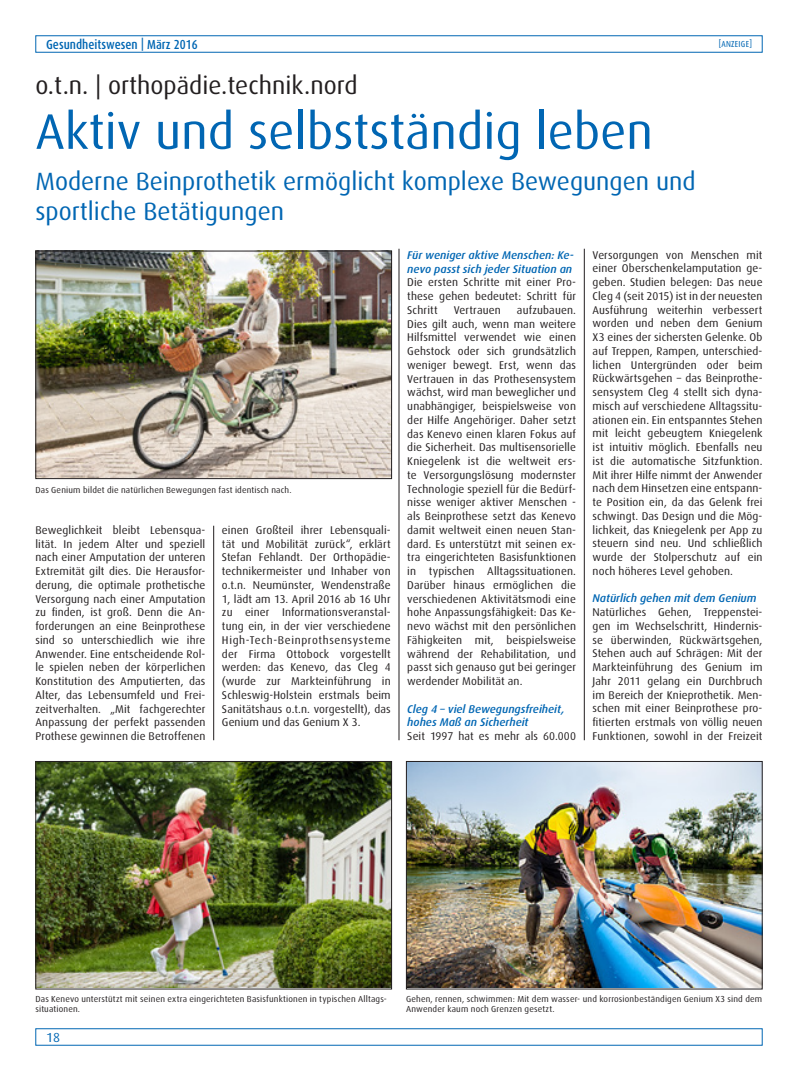
<style>
.page{position:relative;width:798px;height:1081px;background:#fff}
.page>*{position:absolute;margin:0;border:0;box-sizing:border-box;transform-origin:0 0}
.t1{font:50px "Dax";color:#0166b3}
.t2{font:25px/30px "Dax";color:#0166b3}
.t3{font:25px "Dax";color:#231f20}
.t4{font:500 13.12px "Dax Condensed";color:#0166b3}
.t5{font:13.12px "Dax";color:#0166b3}
.t6{font:11.25px/13.8px "Dax";letter-spacing:.01em;color:#231f20;text-align:justify}
.t7{font:italic 500 11.25px/13.8px "Dax";color:#0166b3}
.t8{font:8.75px/10.6px "Dax";letter-spacing:.02em;color:#231f20}
.t9{font:8.75px "Dax Condensed";letter-spacing:.03em;color:#0166b3}
.s1{font-style:inherit}
</style>
<div class="page">
<hr style="left:583px;top:249px;width:1px;height:491px;background:#231f20">
<hr style="left:398px;top:249px;width:1px;height:491px;background:#231f20">
<hr style="left:213px;top:526px;width:1px;height:214px;background:#231f20">
<img style="left:37px;top:253px;width:353px;height:224px">
<div style="left:35px;top:251px;width:357px;height:228px;border:1px solid #231f20"></div>
<img style="left:408px;top:763px;width:352px;height:224px">
<div style="left:406px;top:761px;width:356px;height:228px;border:1px solid #231f20"></div>
<img style="left:37px;top:763px;width:353px;height:224px">
<div style="left:35px;top:761px;width:357px;height:228px;border:1px solid #231f20"></div>
<p class="t4" style="left:46px;top:37px;width:153px">Gesundheitswesen | März 2016</p>
<p class="t9" style="left:718px;top:39px;width:35px"><span class="s1">[</span>ANZEIGE<span class="s1">]</span></p>
<h2 class="t3" style="left:35px;top:71px;width:323px">o.t.n. | orthopädie.technik.nord</h2>
<h1 class="t1" style="left:35px;top:104px;width:618px">Aktiv und selbstständig leben</h1>
<h2 class="t2" style="left:35px;top:167px;width:661px">Moderne Beinprothetik ermöglicht komplexe Bewegungen und sportliche Betätigungen</h2>
<p class="t8" style="left:35px;top:484px;width:257px">Das Genium bildet die natürlichen Bewegungen fast identisch nach.</p>
<p class="t6" style="left:35px;top:523px;width:171px">Beweglichkeit bleibt Lebensqua&shy;lität. In jedem Alter und speziell nach einer Amputation der unteren Extremität gilt dies. Die Herausfor&shy;derung, die optimale prothetische Versorgung nach einer Amputation zu finden, ist groß. Denn die An&shy;forderungen an eine Beinprothese sind so unterschiedlich wie ihre Anwender. Eine entscheidende Rol&shy;le spielen neben der körperlichen Konstitution des Amputierten, das Alter, das Lebensumfeld und Frei&shy;zeitverhalten. „Mit fachgerechter Anpassung der perfekt passenden Prothese gewinnen die Betroffenen</p>
<p class="t6" style="left:222px;top:523px;width:170px">einen Großteil ihrer Lebensquali&shy;tät und Mobilität zurück“, erklärt Stefan Fehlandt. Der Orthopädie&shy;technikermeister und Inhaber von o.t.n. Neumünster, Wendenstraße 1, lädt am 13. April 2016 ab 16 Uhr zu einer Informationsveranstal&shy;tung ein, in der vier verschiedene High-Tech-Beinprothsensysteme der Firma Ottobock vorgestellt werden: das Kenevo, das Cleg 4 (wurde zur Markteinführung in Schleswig-Holstein erstmals beim Sanitätshaus o.t.n. vorgestellt), das Genium und das Genium X 3.</p>
<p class="t7" style="left:407px;top:248px;width:168px">Für weniger aktive Menschen: Ke&shy;nevo passt sich jeder Situation an</p>
<p class="t6" style="left:407px;top:276px;width:170px">Die ersten Schritte mit einer Pro&shy;these gehen bedeutet: Schritt für Schritt</p>
<p class="t6" style="left:407px;top:303px;width:170px;text-indent:110px">aufzubauen.<br>Dies gilt auch, wenn man weitere Hilfsmittel verwendet wie einen Gehstock oder sich grundsätzlich weniger bewegt. Erst, wenn das Vertrauen in das Prothesensystem wächst, wird man beweglicher und unabhängiger, beispielsweise von der Hilfe Angehöriger. Daher setzt das Kenevo einen klaren Fokus auf die Sicherheit. Das multisensorielle Kniegelenk ist die weltweit ers&shy;te Versorgungslösung modernster Technologie speziell für die Bedürf&shy;nisse weniger aktiver Menschen - als Beinprothese setzt das Kenevo damit weltweit einen neuen Stan&shy;dard. Es unterstützt mit seinen ex&shy;tra eingerichteten Basisfunktionen in typischen Alltagssituationen.<br>Darüber hinaus ermöglichen die verschiedenen Aktivitätsmodi eine hohe Anpassungsfähigkeit: Das Ke&shy;nevo wächst mit den persönlichen Fähigkeiten mit, beispielsweise während der Rehabilitation, und passt sich genauso gut bei geringer werdender Mobilität an.</p>
<p class="t7" style="left:407px;top:702px;width:159px">Cleg 4 – viel Bewegungsfreiheit, hohes Maß an Sicherheit</p>
<p class="t6" style="left:407px;top:729px;width:170px">Seit 1997 hat es mehr als 60.000</p>
<p class="t6" style="left:453px;top:303px;width:48px">Vertrauen</p>
<p class="t6" style="left:592px;top:248px;width:171px">Versorgungen von Menschen mit einer Oberschenkelamputation ge&shy;geben. Studien belegen: Das neue Cleg 4 (seit 2015) ist in der neuesten Ausführung weiterhin verbessert worden und neben dem Genium X3 eines der sichersten Gelenke. Ob auf Treppen, Rampen, unterschied&shy;lichen Untergründen oder beim Rückwärtsgehen – das Beinprothe&shy;sensystem Cleg 4 stellt sich dyna&shy;misch auf verschiedene Alltagssitu&shy;ationen ein. Ein entspanntes Stehen mit leicht gebeugtem Kniegelenk ist intuitiv möglich. Ebenfalls neu ist die automatische Sitzfunktion.<br>Mit ihrer Hilfe nimmt der Anwender nach dem Hinsetzen eine entspann&shy;te Position ein, da das Gelenk frei schwingt. Das Design und die Mög&shy;lichkeit, das Kniegelenk per App zu steuern sind neu. Und schließlich wurde der Stolperschutz auf ein noch höheres Level gehoben.</p>
<p class="t7" style="left:592px;top:592px;width:165px">Natürlich gehen mit dem Genium</p>
<p class="t6" style="left:592px;top:605px;width:171px">Natürliches Gehen, Treppenstei&shy;gen im Wechselschritt, Hindernis&shy;se überwinden, Rückwärtsgehen, Stehen auch auf Schrägen: Mit der Markteinführung des Genium im Jahr 2011 gelang ein Durchbruch im Bereich der Knieprothetik. Men&shy;schen mit einer Beinprothese pro&shy;fitierten erstmals von völlig neuen Funktionen, sowohl in der Freizeit</p>
<p class="t8" style="left:35px;top:993px;width:353px">Das Kenevo unterstützt mit seinen extra eingerichteten Basisfunktionen in typischen Alltags&shy;situationen.</p>
<p class="t5" style="left:46px;top:1029px;width:15px">18</p>
<p class="t8" style="left:406px;top:993px;width:357px">Gehen, rennen, schwimmen: Mit dem wasser- und korrosionbeständigen Genium X3 sind dem<br>Anwender kaum noch Grenzen gesetzt.</p>
</div>
